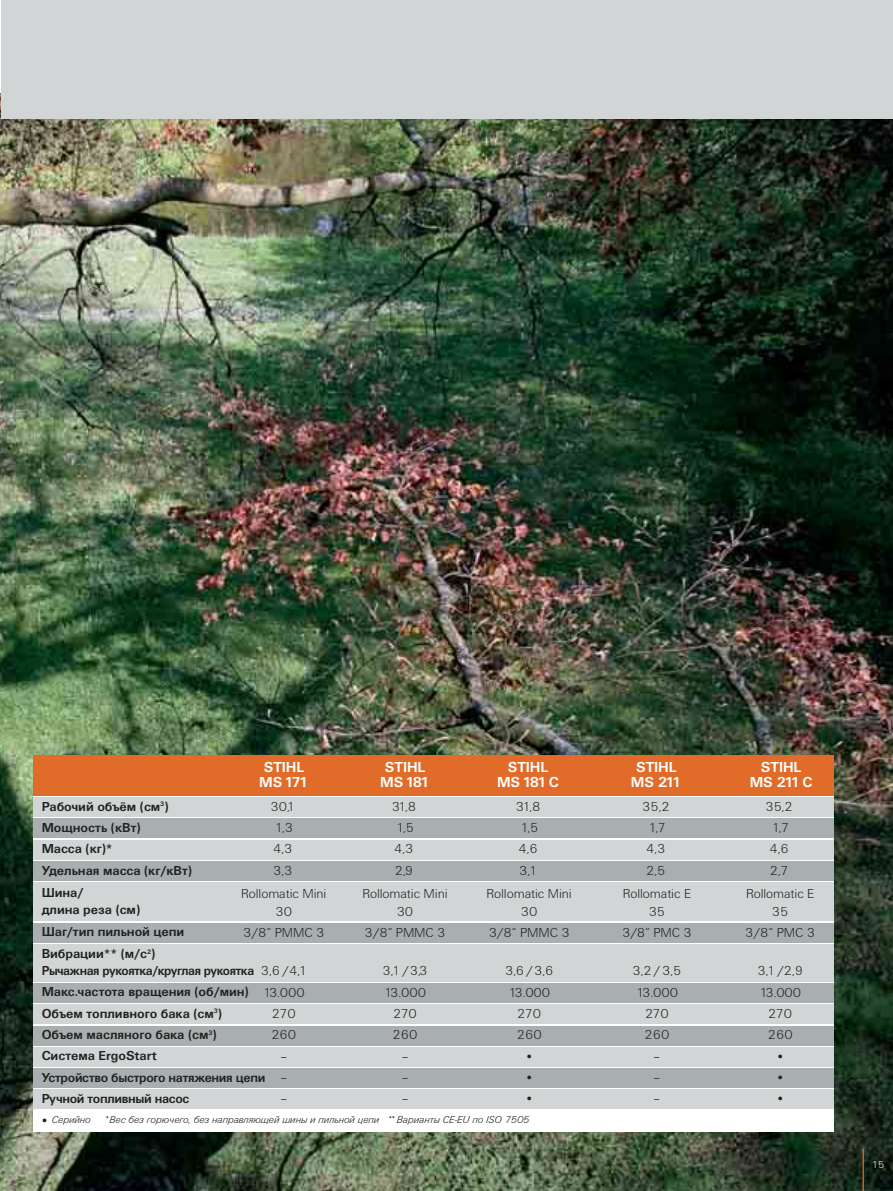
<style>
.page{position:relative;width:893px;height:1191px;background:#fff}
.page>*{position:absolute;margin:0;border:0;box-sizing:border-box;transform-origin:0 0}
.t1{font:700 15px "U001 TCY";letter-spacing:-.005em;color:#fff}
.t2{font:300 13.5px/21.3px "U001 TCY";letter-spacing:-.005em;color:#20231e;text-align:center}
.t3{font:700 13.5px/21.3px "U001 TCY";letter-spacing:-.005em;color:#20231e;scale:.95 1}
.t4{font:700 13.5px/21.6px "U001 TCY";letter-spacing:-.005em;color:#20231e}
.t5{font:italic 300 10.5px "U001 TCY";letter-spacing:-.005em;color:#20231e}
.t6{font:300 10.5px "U001 TCY";color:#fff}
.s1{font-style:normal;font-size:13.5px}
</style>
<div class="page">
<img style="left:1px;top:119px;width:892px;height:1071px">
<svg style="left:33px;top:795px;width:800px;height:336px"></svg>
<div style="left:33px;top:882px;width:800px;height:39px;background:#d1d5d6"></div>
<div style="left:33px;top:923px;width:800px;height:19px;background:#a9afb0"></div>
<div style="left:33px;top:944px;width:800px;height:37px;background:#d1d5d6"></div>
<div style="left:33px;top:983px;width:800px;height:19px;background:#a9afb0"></div>
<div style="left:33px;top:1005px;width:800px;height:19px;background:#d1d5d6"></div>
<div style="left:33px;top:1026px;width:800px;height:19px;background:#a9afb0"></div>
<div style="left:33px;top:1047px;width:800px;height:19px;background:#d1d5d6"></div>
<div style="left:33px;top:1089px;width:800px;height:19px;background:#d1d5d6"></div>
<div style="left:33px;top:1068px;width:800px;height:19px;background:#a9afb0"></div>
<div style="left:1px;top:0;width:892px;height:119px;background:#d1d5d6"></div>
<hr style="left:863px;top:1148px;width:1px;height:42px;background:#e16c29">
<div style="left:33px;top:797px;width:800px;height:19px;background:#d1d5d6"></div>
<div style="left:33px;top:755px;width:800px;height:40px;background:#e16c29"></div>
<div style="left:33px;top:819px;width:800px;height:19px;background:#a9afb0"></div>
<div style="left:33px;top:840px;width:800px;height:19px;background:#d1d5d6"></div>
<div style="left:33px;top:861px;width:800px;height:19px;background:#a9afb0"></div>
<p class="t1" style="left:264px;top:762px;width:42px">STIHL</p>
<p class="t1" style="left:385px;top:762px;width:42px">STIHL</p>
<p class="t1" style="left:508px;top:762px;width:42px">STIHL</p>
<p class="t1" style="left:636px;top:762px;width:42px">STIHL</p>
<p class="t1" style="left:761px;top:762px;width:42px">STIHL</p>
<p class="t1" style="left:259px;top:777px;width:51px">MS 171</p>
<p class="t1" style="left:380px;top:777px;width:51px">MS 181</p>
<p class="t1" style="left:497px;top:777px;width:63px">MS 181 C</p>
<p class="t1" style="left:631px;top:777px;width:52px">MS 211</p>
<p class="t1" style="left:750px;top:777px;width:64px">MS 211 C</p>
<p class="t2" style="left:392px;top:796px;width:26px;text-align:left">31,8<br>1,5<br>4,3<br>2,9</p>
<p class="t2" style="left:362px;top:886px;width:87px;line-height:17.1px">Rollomatic Mini<br>30</p>
<p class="t2" style="left:364px;top:923px;width:83px">3/8“ PMMC 3</p>
<p class="t2" style="left:382px;top:961px;width:47px">3,1 /3,3<br>13.000<br>270<br>260<br>–<br>–<br>–</p>
<p class="t4" style="left:42px;top:796px;width:152px">Рабочий объём (см<sup>3</sup>)<br>Мощность (кВт)<br>Масса (кг)*<br>Удельная масса (кг/кВт)<br>Шина/</p>
<p class="t4" style="left:42px;top:899px;width:144px;line-height:22px">длина реза (см)<br>Шаг/тип пильной цепи<br>Вибрации** (м/с<sup>2</sup>)</p>
<p class="t3" style="left:42px;top:961px;width:237px">Рычажная рукоятка/круглая рукоятка<br>Макс.частота вращения (об/мин)<br>Объем топливного бака (см<sup>3</sup>)<br>Объем масляного бака (см<sup>3</sup>)<br>Система ErgoStart<br>Устройство быстрого натяжения цепи<br>Ручной топливный насос</p>
<p class="t5" style="left:40px;top:1116px;width:52px"><span class="s1">•</span> Cерийно</p>
<p class="t5" style="left:105px;top:1116px;width:426px">* Вес без горючего, без направляющей шины и пильной цепи ** Варианты CE-EU по ISO 7505</p>
<p class="t2" style="left:516px;top:797px;width:26px;text-align:left">31,8<br>1,5<br>4,6<br>3,1</p>
<p class="t2" style="left:487px;top:886px;width:87px;line-height:17.1px">Rollomatic Mini<br>30</p>
<p class="t2" style="left:489px;top:923px;width:83px">3/8“ PMMC 3</p>
<p class="t2" style="left:505px;top:961px;width:50px">3,6 /3,6<br>13.000<br>270<br>260<br>•<br>•<br>•</p>
<p class="t2" style="left:642px;top:797px;width:29px">35,2<br>1,7<br>4,3<br>2,5</p>
<p class="t2" style="left:623px;top:886px;width:70px;line-height:17.1px">Rollomatic E<br>35</p>
<p class="t2" style="left:622px;top:923px;width:71px">3/8“ PMC 3</p>
<p class="t2" style="left:632px;top:961px;width:51px">3,2 / 3,5<br>13.000<br>270<br>260<br>–<br>–<br>–</p>
<p class="t2" style="left:765px;top:797px;width:29px">35,2<br>1,7<br>4,6<br>2,7</p>
<p class="t2" style="left:746px;top:886px;width:70px;line-height:17.1px">Rollomatic E<br>35</p>
<p class="t2" style="left:745px;top:923px;width:71px">3/8“ PMC 3</p>
<p class="t2" style="left:757px;top:961px;width:47px">3,1 /2,9<br>13.000<br>270<br>260<br>•<br>•<br>•</p>
<p class="t2" style="left:271px;top:797px;width:26px;text-align:left">30,1<br>1,3<br>4,3<br>3,3</p>
<p class="t2" style="left:241px;top:886px;width:87px;line-height:17.1px">Rollomatic Mini<br>30</p>
<p class="t2" style="left:243px;top:923px;width:83px">3/8“ PMMC 3</p>
<p class="t2" style="left:261px;top:961px;width:47px">3,6 /4,1<br>13.000<br>270<br>260<br>–<br>–<br>–</p>
<p class="t6" style="left:872px;top:1161px;width:14px">15</p>
</div>
